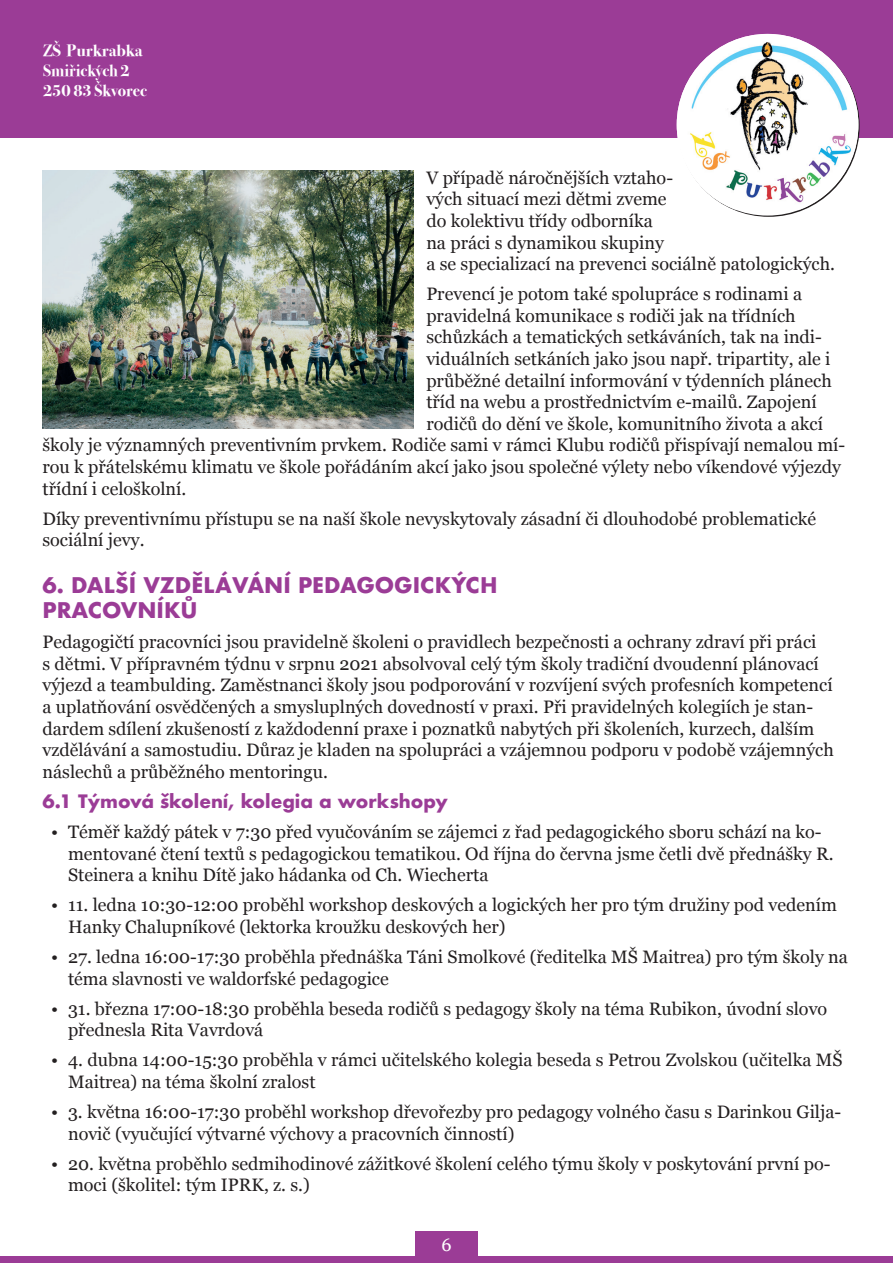
<style>
.page{position:relative;width:893px;height:1263px;background:#fff}
.page>*{position:absolute;margin:0;border:0;box-sizing:border-box;transform-origin:0 0}
.t1{font:700 21px/25.2px "Futura";color:#9b3c96}
.t2{font:18px/21.6px "Georgia";color:#231f20}
.t3{font:700 18px "Futura";color:#9b3c96}
.t4{font:18px "Georgia";color:#fff}
.t5{font:700 16.5px/19.8px "Bodoni Svty Two ITCTT";color:#fff;scale:1.06 1}
</style>
<div class="page">
<div style="left:0;top:0;width:893px;height:137px;background:#9b3c96"></div>
<div style="left:415px;top:1231px;width:63px;height:32px;background:#9b3c96"></div>
<div style="left:0;top:1255px;width:893px;height:8px;background:#9b3c96"></div>
<img style="left:677px;top:34px;width:181px;height:175px">
<img style="left:42px;top:170px;width:372px;height:258px">
<p class="t5" style="left:43px;top:39px;width:99px">ZŠ Purkrabka<br>Smiřických 2<br>250 83 Škvorec</p>
<p class="t2" style="left:426px;top:166px;width:410px">V případě náročnějších vztaho-<br>vých situací mezi dětmi zveme<br>do kolektivu třídy odborníka<br>na práci s dynamikou skupiny<br>a se specializací na prevenci sociálně patologických.</p>
<p class="t2" style="left:426px;top:282px;width:377px">Prevencí je potom také spolupráce s rodinami a</p>
<p class="t2" style="left:426px;top:304px;width:371px">pravidelná komunikace s rodiči jak na třídních</p>
<p class="t2" style="left:426px;top:326px;width:397px">schůzkách a tematických setkáváních, tak na indi-</p>
<p class="t2" style="left:426px;top:347px;width:406px">viduálních setkáních jako jsou např. tripartity, ale i</p>
<p class="t2" style="left:426px;top:369px;width:407px">průběžné detailní informování v týdenních plánech</p>
<p class="t2" style="left:426px;top:390px;width:392px">tříd na webu a prostřednictvím e-mailů. Zapojení</p>
<p class="t2" style="left:426px;top:412px;width:398px">rodičů do dění ve škole, komunitního života a akcí</p>
<p class="t2" style="left:43px;top:434px;width:804px">školy je významných preventivním prvkem. Rodiče sami v rámci Klubu rodičů přispívají nemalou mí-</p>
<p class="t2" style="left:43px;top:455px;width:800px">rou k přátelskému klimatu ve škole pořádáním akcí jako jsou společné výlety nebo víkendové výjezdy</p>
<p class="t2" style="left:43px;top:477px;width:145px">třídní i celoškolní.</p>
<p class="t2" style="left:43px;top:507px;width:775px">Díky preventivnímu přístupu se na naší škole nevyskytovaly zásadní či dlouhodobé problematické sociální jevy.</p>
<p class="t1" style="left:43px;top:572px;width:457px">6. DALŠÍ VZDĚLÁVÁNÍ PEDAGOGICKÝCH<br>PRACOVNÍKŮ</p>
<p class="t2" style="left:43px;top:630px;width:793px">Pedagogičtí pracovníci jsou pravidelně školeni o pravidlech bezpečnosti a ochrany zdraví při práci<br>s dětmi. V přípravném týdnu v srpnu 2021 absolvoval celý tým školy tradiční dvoudenní plánovací výjezd a teambulding. Zaměstnanci školy jsou podporování v rozvíjení svých profesních kompetencí a uplatňování osvědčených a smysluplných dovedností v praxi. Při pravidelných kolegiích je stan&shy;dardem sdílení zkušeností z každodenní praxe i poznatků nabytých při školeních, kurzech, dalším vzdělávání a samostudiu. Důraz je kladen na spolupráci a vzájemnou podporu v podobě vzájemných náslechů a průběžného mentoringu.</p>
<p class="t3" style="left:43px;top:788px;width:407px">6.1 Týmová školení, kolegia a workshopy</p>
<p class="t2" style="left:68px;top:820px;width:767px;text-indent:-17px">• Téměř každý pátek v 7:30 před vyučováním se zájemci z řad pedagogického sboru schází na ko&shy;mentované čtení textů s pedagogickou tematikou. Od října do června jsme četli dvě přednášky R.<br>Steinera a knihu Dítě jako hádanka od Ch. Wiecherta</p>
<p class="t2" style="left:68px;top:893px;width:770px;text-indent:-17px">• 11. ledna 10:30-12:00 proběhl workshop deskových a logických her pro tým družiny pod vedením<br>Hanky Chalupníkové (lektorka kroužku deskových her)</p>
<p class="t2" style="left:68px;top:945px;width:781px;text-indent:-17px">• 27. ledna 16:00-17:30 proběhla přednáška Táni Smolkové (ředitelka MŠ Maitrea) pro tým školy na téma slavnosti ve waldorfské pedagogice</p>
<p class="t2" style="left:68px;top:997px;width:761px;text-indent:-17px">• 31. března 17:00-18:30 proběhla beseda rodičů s pedagogy školy na téma Rubikon, úvodní slovo přednesla Rita Vavrdová</p>
<p class="t2" style="left:68px;top:1048px;width:776px;text-indent:-17px">• 4. dubna 14:00-15:30 proběhla v rámci učitelského kolegia beseda s Petrou Zvolskou (učitelka MŠ<br>Maitrea) na téma školní zralost</p>
<p class="t2" style="left:68px;top:1100px;width:775px;text-indent:-17px">• 3. května 16:00-17:30 proběhl workshop dřevořezby pro pedagogy volného času s Darinkou Gilja&shy;novič (vyučující výtvarné výchovy a pracovních činností)</p>
<p class="t2" style="left:68px;top:1152px;width:764px;text-indent:-17px">• 20. května proběhlo sedmihodinové zážitkové školení celého týmu školy v poskytování první po&shy;moci (školitel: tým IPRK, z. s.)</p>
<p class="t4" style="left:441px;top:1232px;width:12px">6</p>
</div>
